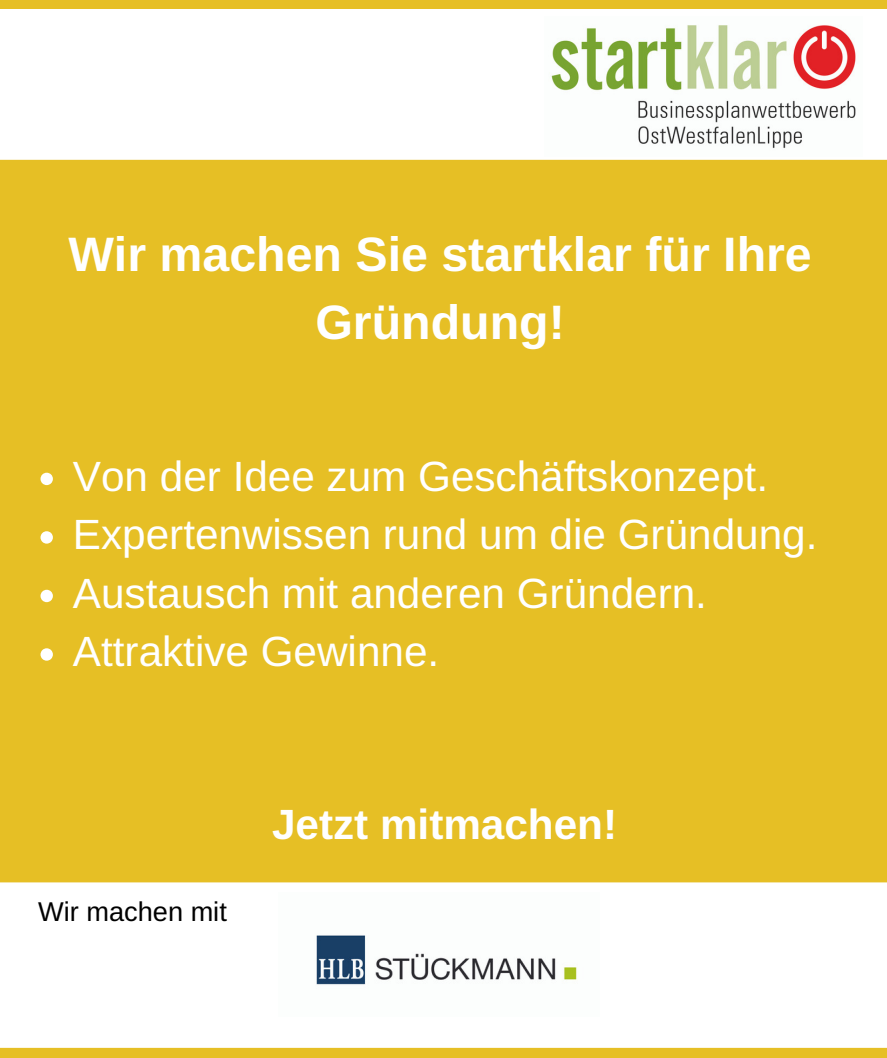
<style>
.page{position:relative;width:887px;height:1058px;background:#fff}
.page>*{position:absolute;margin:0;border:0;box-sizing:border-box;transform-origin:0 0}
.t1{font:700 48.3px/67.5px "Arimo";color:#fff;text-align:center}
.t2{font:42.3px/58.5px "Arimo";color:#fff}
.t3{font:700 42.3px "Arimo";color:#fff}
.t4{font:27.15px "Arimo";color:#000}
</style>
<div class="page">
<div style="left:0;top:0;width:886px;height:1057px;background:#e6bf25"></div>
<div style="left:0;top:9px;width:886px;height:151px;background:#fff"></div>
<img style="left:544px;top:17px;width:318px;height:139px">
<div style="left:0;top:882px;width:886px;height:165px;background:#fff"></div>
<svg style="left:40px;top:472px;width:13px;height:13px"></svg>
<svg style="left:40px;top:531px;width:13px;height:12px"></svg>
<svg style="left:40px;top:590px;width:13px;height:12px"></svg>
<svg style="left:40px;top:648px;width:13px;height:12px"></svg>
<img style="left:278px;top:892px;width:322px;height:124px">
<p class="t1" style="left:68px;top:221px;width:745px">Wir machen Sie startklar für Ihre<br>Gründung!</p>
<p class="t2" style="left:73px;top:447px;width:745px">Von der Idee zum Geschäftskonzept.<br>Expertenwissen rund um die Gründung.<br>Austausch mit anderen Gründern.<br>Attraktive Gewinne.</p>
<p class="t4" style="left:38px;top:896px;width:190px">Wir machen mit</p>
<p class="t3" style="left:272px;top:800px;width:346px">Jetzt mitmachen!</p>
</div>
